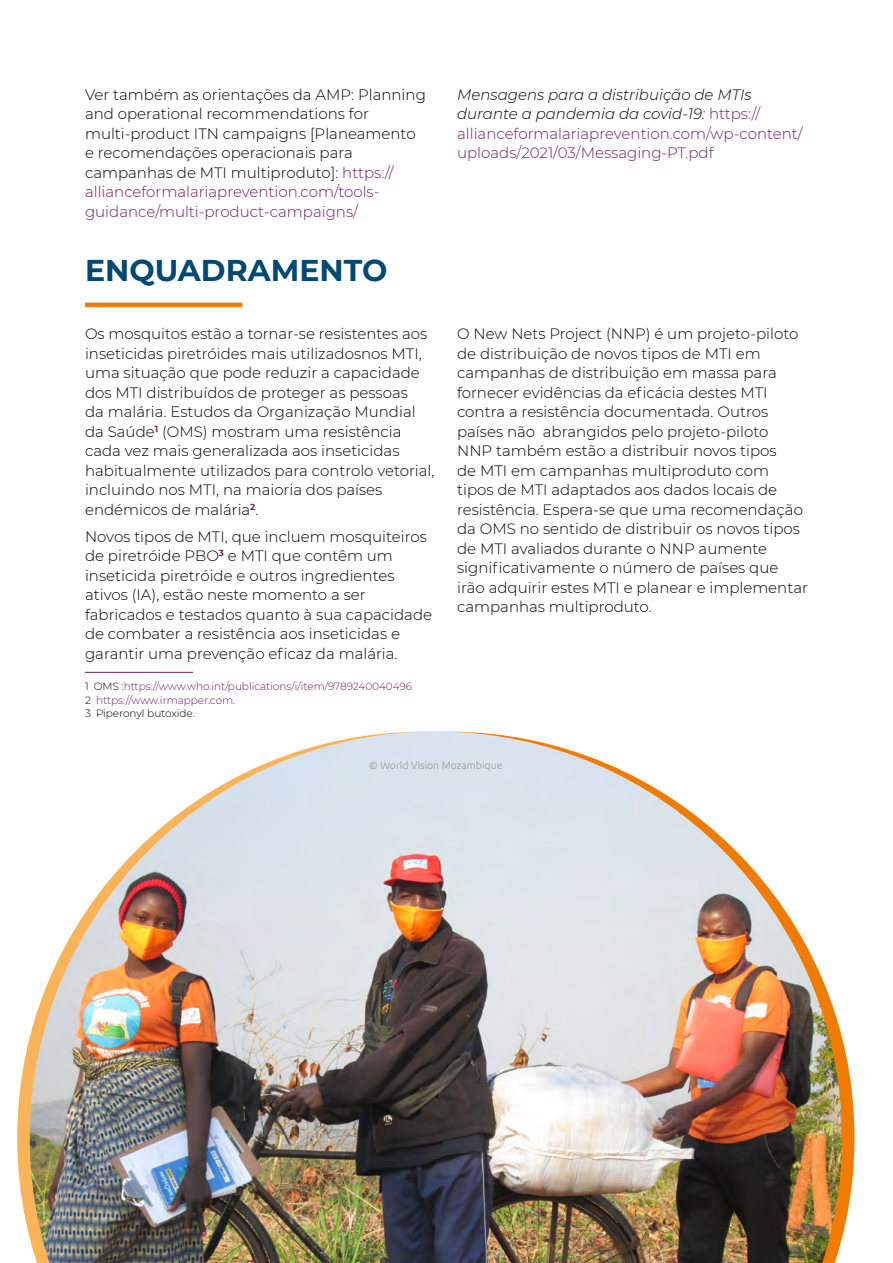
<style>
.page{position:relative;width:893px;height:1263px;background:#fff}
.page>*{position:absolute;margin:0;border:0;box-sizing:border-box;transform-origin:0 0}
.t1{font:700 30px "Montserrat";color:#004972}
.t2{font:300 15px/19.5px "Montserrat";color:#000}
.t3{font:300 15px/19.5px "Montserrat";color:#6e1f5e}
.t4{font:300 10.5px/13.5px "Montserrat";letter-spacing:-.005em;color:#6e1f5e}
.t5{font:300 10.5px "Ubuntu";color:#9c9c9d}
.s1{color:#6e1f5e}
.s2{color:#000}
.s3{font-style:italic;color:#000}
</style>
<div class="page">
<hr style="left:85px;top:672px;width:108px;height:1px;background:#6e1f5e">
<hr style="left:85px;top:303px;width:157px;height:4px;background:#ef7c00">
<img style="left:30px;top:731px;width:812px;height:532px">
<p class="t2" style="left:85px;top:84px;width:342px">Ver também as orientações da AMP: Planning and operational recommendations for multi-product ITN campaigns [Planeamento e recomendações operacionais para campanhas de MTI multiproduto]: <span class="s1">https:// allianceformalariaprevention.com/tools&shy;guidance/multi-product-campaigns/</span></p>
<h1 class="t1" style="left:85px;top:249px;width:304px">ENQUADRAMENTO</h1>
<p class="t2" style="left:85px;top:324px;width:351px">Os mosquitos estão a tornar-se resistentes aos inseticidas piretróides mais utilizadosnos MTI, uma situação que pode reduzir a capacidade dos MTI distribuídos de proteger as pessoas<br>da malária. Estudos da Organização Mundial da Saúde<sup>1</sup> (OMS) mostram uma resistência cada vez mais generalizada aos inseticidas habitualmente utilizados para controlo vetorial, incluindo nos MTI, na maioria dos países endémicos de malária<sup>2</sup>.</p>
<p class="t2" style="left:85px;top:526px;width:349px">Novos tipos de MTI, que incluem mosquiteiros de piretróide PBO<sup>3</sup> e MTI que contêm um inseticida piretróide e outros ingredientes ativos (IA), estão neste momento a ser fabricados e testados quanto à sua capacidade de combater a resistência aos inseticidas e garantir uma prevenção eficaz da malária.</p>
<p class="t4" style="left:85px;top:679px;width:329px"><span class="s2">1 OMS :</span>https://www.who.int/publications/i/item/9789240040496<br><span class="s2">2</span> https://www.irmapper.com.<br><span class="s2">3 Piperonyl butoxide.</span></p>
<p class="t3" style="left:457px;top:84px;width:347px"><span class="s3">Mensagens para a distribuição de MTIs durante a pandemia da covid-19:</span> https:// allianceformalariaprevention.com/wp-content/ uploads/2021/03/Messaging-PT.pdf</p>
<p class="t2" style="left:457px;top:324px;width:352px">O New Nets Project (NNP) é um projeto-piloto de distribuição de novos tipos de MTI em campanhas de distribuição em massa para fornecer evidências da eficácia destes MTI contra a resistência documentada. Outros países não abrangidos pelo projeto-piloto<br>NNP também estão a distribuir novos tipos<br>de MTI em campanhas multiproduto com tipos de MTI adaptados aos dados locais de resistência. Espera-se que uma recomendação da OMS no sentido de distribuir os novos tipos de MTI avaliados durante o NNP aumente significativamente o número de países que irão adquirir estes MTI e planear e implementar campanhas multiproduto.</p>
<p class="t5" style="left:369px;top:758px;width:135px">© World Vision Mozambique</p>
</div>
